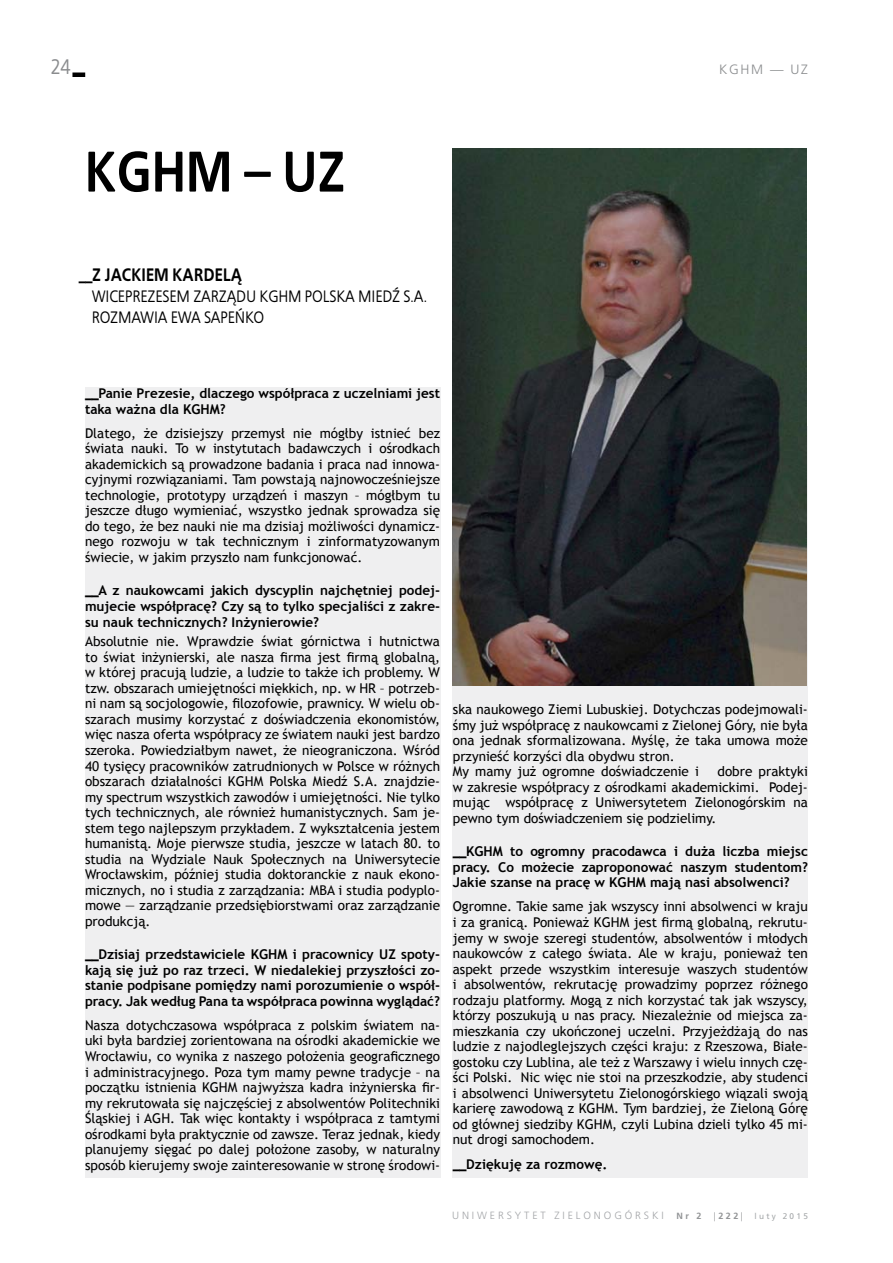
<style>
.page{position:relative;width:893px;height:1263px;background:#fff}
.page>*{position:absolute;margin:0;border:0;box-sizing:border-box;transform-origin:0 0}
.t1{font:700 57px "EFN Bureau OT";color:#000}
.t2{font:21px "EFN Bureau OT";color:#8a8c8e}
.t3{font:700 18px "EFN Bureau OT";color:#000}
.t4{font:16.5px/21px "EFN Bureau OT";color:#000}
.t5{font:13.5px/15.5px "Trebuchet MS";color:#000;text-align:justify}
.t6{font:700 13.5px/15.6px "Trebuchet MS";color:#000;text-align:justify}
.t7{font:300 13.5px "Frutiger LT Pro";letter-spacing:.12em;color:#8a8c8e}
.t8{font:300 10.5px "Frutiger LT Pro";letter-spacing:.275em;color:#a3a5a8}
.t9{font:700 9px "Frutiger LT Pro";color:#939597}
.t10{font:8.25px "Frutiger LT Pro";letter-spacing:.275em;color:#a4a7a9}
.s1{font-family:"Microgramma D Bold Exte";font-weight:400;font-size:14.25px}
.s2{font-weight:700;font-size:9px;color:#939597}
.s3{font-weight:300}
</style>
<div class="page">
<div style="left:72px;top:72px;width:13px;height:5px;background:#000"></div>
<div style="left:85px;top:387px;width:355px;height:791px;background:#efeff0"></div>
<div style="left:453px;top:427px;width:355px;height:751px;background:#efeff0"></div>
<img style="left:453px;top:149px;width:354px;height:537px">
<h2 class="t2" style="left:51px;top:55px;width:22px">24</h2>
<p class="t7" style="left:719px;top:61px;width:90px">KGHM — UZ</p>
<h1 class="t1" style="left:85px;top:136px;width:262px">KGHM – UZ</h1>
<h3 class="t3" style="left:79px;top:264px;width:162px"><span class="s1">__</span>Z JACKIEM KARDELĄ</h3>
<p class="t4" style="left:92px;top:287px;width:337px">WICEPREZESEM ZARZĄDU KG HM POLSKA M IEDŹ S.A.<br>ROZMAWIA EWA SAPEŃKO</p>
<p class="t6" style="left:85px;top:386px;width:357px"><span class="s1">__</span>Panie Prezesie, dlaczego współpraca z uczelniami jest taka ważna dla KGHM?</p>
<p class="t5" style="left:85px;top:425px;width:357px">Dlatego, że dzisiejszy przemysł nie mógłby istnieć bez świata nauki. To w instytutach badawczych i ośrodkach akademickich są prowadzone badania i praca nad innowa&shy;cyjnymi rozwiązaniami. Tam powstają najnowocześniejsze technologie, prototypy urządzeń i maszyn – mógłbym tu jeszcze długo wymieniać, wszystko jednak sprowadza się do tego, że bez nauki nie ma dzisiaj możliwości dynamicz&shy;nego rozwoju w tak technicznym i zinformatyzowanym świecie, w jakim przyszło nam funkcjonować.</p>
<p class="t6" style="left:85px;top:583px;width:357px"><span class="s1">__</span>A z naukowcami jakich dyscyplin najchętniej podej&shy;mujecie współpracę? Czy są to tylko specjaliści z zakre&shy;su nauk technicznych? Inżynierowie?</p>
<p class="t5" style="left:85px;top:634px;width:357px">Absolutnie nie. Wprawdzie świat górnictwa i hutnictwa to świat inżynierski, ale nasza firma jest firmą globalną, w której pracują ludzie, a ludzie to także ich problemy. W tzw. obszarach umiejętności miękkich, np. w HR – potrzeb&shy;ni nam są socjologowie, filozofowie, prawnicy. W wielu ob&shy;szarach musimy korzystać z doświadczenia ekonomistów, więc nasza oferta współpracy ze światem nauki jest bardzo szeroka. Powiedziałbym nawet, że nieograniczona. Wśród 40 tysięcy pracowników zatrudnionych w Polsce w różnych obszarach działalności KGHM Polska Miedź S.A. znajdzie&shy;my spectrum wszystkich zawodów i umiejętności. Nie tylko tych technicznych, ale również humanistycznych. Sam je&shy;stem tego najlepszym przykładem. Z wykształcenia jestem humanistą. Moje pierwsze studia, jeszcze w latach 80. to studia na Wydziale Nauk Społecznych na Uniwersytecie Wrocławskim, później studia doktoranckie z nauk ekono&shy;micznych, no i studia z zarządzania: MBA i studia podyplo&shy;mowe — zarządzanie przedsiębiorstwami oraz zarządzanie produkcją.</p>
<p class="t6" style="left:85px;top:947px;width:357px"><span class="s1">__</span>Dzisiaj przedstawiciele KGHM i pracownicy UZ spoty&shy;kają się już po raz trzeci. W niedalekiej przyszłości zo&shy;stanie podpisane pomiędzy nami porozumienie o współ&shy;pracy. Jak według Pana ta współpraca powinna wyglądać?</p>
<p class="t5" style="left:85px;top:1017px;width:357px">Nasza dotychczasowa współpraca z polskim światem na&shy;uki była bardziej zorientowana na ośrodki akademickie we Wrocławiu, co wynika z naszego położenia geograficznego i administracyjnego. Poza tym mamy pewne tradycje – na początku istnienia KGHM najwyższa kadra inżynierska fir&shy;my rekrutowała się najczęściej z absolwentów Politechniki Śląskiej i AGH. Tak więc kontakty i współpraca z tamtymi ośrodkami była praktycznie od zawsze. Teraz jednak, kiedy planujemy sięgać po dalej położone zasoby, w naturalny sposób kierujemy swoje zainteresowanie w stronę środowi-</p>
<p class="t5" style="left:453px;top:702px;width:357px;text-align:left">ska naukowego Ziemi Lubuskiej. Dotychczas podejmowali&shy;śmy już współpracę z naukowcami z Zielonej Góry, nie była ona jednak sformalizowana. Myślę, że taka umowa może przynieść korzyści dla obydwu stron.<br>My mamy już ogromne doświadczenie i</p>
<p class="t5" style="left:453px;top:764px;width:357px;text-indent:265px">dobre praktyki w zakresie współpracy z ośrodkami akademickimi. Podej&shy;mując współpracę z Uniwersytetem Zielonogórskim na pewno tym doświadczeniem się podzielimy.</p>
<p class="t6" style="left:453px;top:844px;width:357px"><span class="s1">__</span>KGHM to ogromny pracodawca i duża liczba miejsc pracy. Co możecie zaproponować naszym studentom?<br>Jakie szanse na pracę w KGHM mają nasi absolwenci?</p>
<p class="t5" style="left:453px;top:899px;width:357px">Ogromne. Takie same jak wszyscy inni absolwenci w kraju i za granicą. Ponieważ KGHM jest firmą globalną, rekrutu&shy;jemy w swoje szeregi studentów, absolwentów i młodych naukowców z całego świata. Ale w kraju, ponieważ ten aspekt przede wszystkim interesuje waszych studentów i absolwentów, rekrutację prowadzimy poprzez różnego rodzaju platformy. Mogą z nich korzystać tak jak wszyscy, którzy poszukują u nas pracy. Niezależnie od miejsca za&shy;mieszkania czy ukończonej uczelni. Przyjeżdżają do nas ludzie z najodleglejszych części kraju: z Rzeszowa, Białe&shy;gostoku czy Lublina, ale też z Warszawy i wielu innych czę&shy;ści Polski. Nic więc nie stoi na przeszkodzie, aby studenci i absolwenci Uniwersytetu Zielonogórskiego wiązali swoją karierę zawodową z KGHM. Tym bardziej, że Zieloną Górę od głównej siedziby KGHM, czyli Lubina dzieli tylko 45 mi&shy;nut drogi samochodem.</p>
<p class="t6" style="left:453px;top:1156px;width:156px"><span class="s1">__</span>Dziękuję za rozmowę.</p>
<p class="t8" style="left:452px;top:1209px;width:251px">UNIWERSYTET ZIELONOGÓRSKI <span class="s2">Nr 2</span></p>
<p class="t9" style="left:714px;top:1211px;width:30px"><span class="s3">|</span>222<span class="s3">|</span></p>
<p class="t10" style="left:754px;top:1211px;width:55px">luty 2015</p>
</div>
